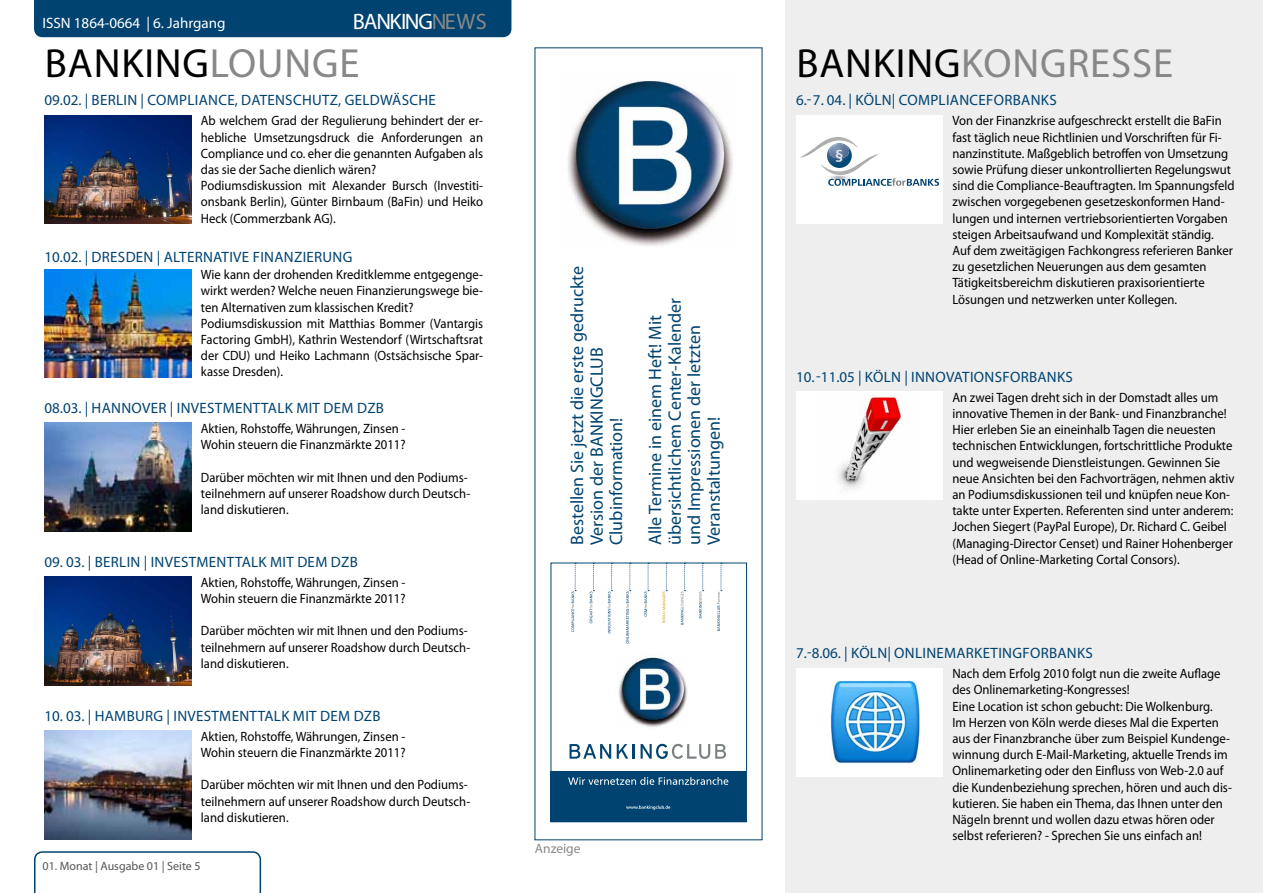
<style>
.page{position:relative;width:1263px;height:893px;background:#fff}
.page>*{position:absolute;margin:0;border:0;box-sizing:border-box;transform-origin:0 0}
.t1{font:40.8px "Myriad Pro";letter-spacing:.02em;color:#888}
.t2{font:40.8px "Myriad Pro";letter-spacing:.02em;color:#000}
.t3{font:22.35px "Myriad Pro";letter-spacing:-.05em;color:#fff}
.t4{font:18px/19.5px "Myriad Pro";color:#004370}
.t5{font:700 15.15px "Frutiger Next Pro";color:#e7e7ee}
.t6{font:15px "Myriad Pro";letter-spacing:.02em;color:#004370}
.t7{font:15px "Myriad Pro";color:#fff}
.t8{font:13.5px/16.2px "Myriad Pro";color:#000;scale:.94 1}
.t9{font:13.5px "Myriad Pro";color:#888}
.t10{font:12px "Myriad Pro";color:#555}
.s1{color:#888}
.s2{color:#000}
</style>
<div class="page">
<div style="left:34px;top:0;width:477px;height:37px;background:#004370"></div>
<svg style="left:34px;top:851px;width:227px;height:42px"></svg>
<img style="left:568px;top:80px;width:165px;height:166px">
<div style="left:785px;top:0;width:478px;height:893px;background:#eee"></div>
<img style="left:45px;top:115px;width:146px;height:109px">
<img style="left:45px;top:730px;width:146px;height:109px">
<img style="left:45px;top:577px;width:146px;height:108px">
<img style="left:45px;top:423px;width:146px;height:108px">
<img style="left:45px;top:269px;width:146px;height:109px">
<div style="left:796px;top:115px;width:146px;height:109px;background:#fff"></div>
<div style="left:796px;top:668px;width:146px;height:108px;background:#fff"></div>
<div style="left:796px;top:392px;width:146px;height:108px;background:#fff"></div>
<svg style="left:800px;top:137px;width:139px;height:49px"></svg>
<img style="left:838px;top:395px;width:65px;height:94px">
<img style="left:831px;top:680px;width:89px;height:85px">
<div style="left:550px;top:771px;width:196px;height:51px;background:#004370"></div>
<img style="left:619px;top:657px;width:69px;height:70px">
<svg style="left:571px;top:565px;width:5px;height:67px"></svg>
<svg style="left:589px;top:565px;width:5px;height:58px"></svg>
<svg style="left:608px;top:565px;width:5px;height:68px"></svg>
<svg style="left:626px;top:565px;width:5px;height:79px"></svg>
<svg style="left:644px;top:565px;width:5px;height:52px"></svg>
<svg style="left:662px;top:565px;width:5px;height:58px"></svg>
<svg style="left:681px;top:565px;width:4px;height:60px"></svg>
<svg style="left:699px;top:565px;width:5px;height:53px"></svg>
<svg style="left:717px;top:565px;width:5px;height:66px"></svg>
<svg style="left:569px;top:744px;width:42px;height:15px"></svg>
<svg style="left:617px;top:744px;width:109px;height:15px"></svg>
<svg style="left:568px;top:777px;width:160px;height:8px"></svg>
<svg style="left:626px;top:805px;width:44px;height:5px"></svg>
<div style="left:551px;top:563px;width:196px;height:259px;border:1px solid #004370"></div>
<p class="t7" style="left:43px;top:14px;width:8px">ISSN</p>
<p class="t7" style="left:74px;top:14px;width:153px">1864-0664 | 6. Jahrgang</p>
<h2 class="t3" style="left:353px;top:7px;width:136px">banking<span class="s1">news</span></h2>
<h1 class="t2" style="left:45px;top:39px;width:189px">Banking<span class="s1">lou</span></h1>
<h1 class="t1" style="left:284px;top:39px;width:76px">nge</h1>
<h1 class="t1" style="left:796px;top:39px;width:378px"><span class="s2">Banking</span>Kongresse</h1>
<p class="t8" style="left:201px;top:113px;width:302px">Ab welchem Grad der Regulierung behindert der er&shy;hebliche Umsetzungsdruck die Anforderungen an Compliance und co. eher die genannten Aufgaben als das sie der Sache dienlich wären?<br>Podiumsdiskussion mit Alexander Bursch (I nvestiti&shy;onsbank Berlin), Günter Birnbaum (BaFin) und Heiko Heck (Commerzbank AG).</p>
<p class="t6" style="left:796px;top:91px;width:122px">6.-7. 04. | Köl n| compl</p>
<p class="t6" style="left:946px;top:91px;width:112px">ianceforbanks</p>
<p class="t6" style="left:45px;top:91px;width:114px">09.02. | Berlin | Compl</p>
<p class="t6" style="left:195px;top:91px;width:242px">iance, Datenschutz, Geldwäsche</p>
<p class="t8" style="left:952px;top:113px;width:302px">Von der Finanzkrise aufgeschreckt erstellt die BaFin fast täglich neue Richtlinien und Vorschriften für Fi&shy;nanzinstitute. Maßgeblich betroffen von Umsetzung sowie Prüfung dieser unkontrollierten Regelungswut sind die Compliance-Beauftragten. I m Spannungsfeld zwischen vorgegebenen gesetzeskonformen Hand&shy;lungen und internen vertriebsorientierten Vorgaben steigen Arbeitsaufwand und Komplexität ständig.<br>Auf dem zweitägigen Fachkongress referieren Banker zu gesetzlichen Neuerungen aus dem gesamten Tätigkeitsbereichm diskutieren praxisorientierte Lösungen und netzwerken unter Kollegen.</p>
<p class="t5" style="left:835px;top:146px;width:10px">§</p>
<p class="t6" style="left:45px;top:247px;width:309px">10.02. | Dresden | Alternative Finanzieru ng</p>
<h3 class="t4" style="left:567px;top:545px;width:281px;rotate:-90deg">Bestellen Sie jetzt die erste gedruckte<br>Version der BANKINGCLUB<br>Clubinformation!</h3>
<p class="t8" style="left:201px;top:266px;width:302px">Wie kann der drohenden Kreditklemme entgegenge&shy;wirkt werden? Welche neuen Finanzierungswege bie&shy;ten Alternativen zum klassischen Kredit?<br>Podiumsdiskussion mit Matthias Bommer (Vantargis Factoring GmbH), Kathrin Westendorf (Wirtschaftsrat der CDU) und Heiko Lachmann (Ostsächsische Spar&shy;kasse Dresden).</p>
<h3 class="t4" style="left:645px;top:545px;width:249px;rotate:-90deg">Alle Termine in einem Heft! Mit übersichtlichem Center-Kalender und I mpressionen der letzten<br>Veranstaltungen!</h3>
<p class="t6" style="left:796px;top:367px;width:278px">10.-11.05 | Köln | innovationsforbanks</p>
<p class="t8" style="left:952px;top:389px;width:301px">An zwei Tagen dreht sich in der Domstadt alles um innovative Themen in der Bank- und Finanzbranche!<br>H ier erleben Sie an eineinhalb Tagen die neuesten technischen Entwicklungen, fortschrittliche Produkte und wegweisende Dienstleistungen. Gewinnen Sie neue Ansichten bei den Fachvorträgen, nehmen aktiv an Podiumsdiskussionen teil und knüpfen neue Kon&shy;takte unter Experten. Referenten sind unter anderem:<br>Jochen Siegert (PayPal Europe), Dr. Richard C. Geibel (Managing-Director Censet) und Rainer Hohenberger (Head of Online-Marketing Cortal Consors).</p>
<p class="t6" style="left:45px;top:399px;width:341px">08.03. | Hannover | Investmenttalk mit dem dzb</p>
<p class="t8" style="left:201px;top:420px;width:219px">Aktien, Rohstoffe, Währungen, Zinsen -<br>Wohin steuern die Finanzmärkte 2011?</p>
<p class="t8" style="left:201px;top:469px;width:288px">Darüber möchten wir mit I hnen und den Podiums&shy;teilnehmern auf unserer Roadshow durch Deutsch&shy;land diskutieren.</p>
<p class="t6" style="left:45px;top:552px;width:315px">09. 03. | Berlin | Investmenttalk mit dem dzb</p>
<p class="t8" style="left:201px;top:574px;width:219px">Aktien, Rohstoffe, Währungen, Zinsen -<br>Wohin steuern die Finanzmärkte 2011?</p>
<p class="t8" style="left:201px;top:623px;width:288px">Darüber möchten wir mit I hnen und den Podiums&shy;teilnehmern auf unserer Roadshow durch Deutsch&shy;land diskutieren.</p>
<p class="t6" style="left:45px;top:706px;width:338px">10. 03. | hamburg | Investmenttalk mit dem dzb</p>
<p class="t8" style="left:201px;top:728px;width:219px">Aktien, Rohstoffe, Währungen, Zinsen -<br>Wohin steuern die Finanzmärkte 2011?</p>
<p class="t8" style="left:201px;top:776px;width:288px">Darüber möchten wir mit I hnen und den Podiums&shy;teilnehmern auf unserer Roadshow durch Deutsch&shy;land diskutieren.</p>
<p class="t10" style="left:43px;top:859px;width:160px">01. Monat | Ausgabe 01 | Seite 5</p>
<p class="t9" style="left:535px;top:840px;width:47px">Anzeige</p>
<p class="t6" style="left:796px;top:644px;width:298px">7.-8.06. | Köln| ONlinemarketingforbanks</p>
<p class="t8" style="left:952px;top:665px;width:299px">Nach dem Erfolg 2010 folgt nun die zweite Auflage des Onlinemarketing-Kongresses!<br>Eine Location ist schon gebucht: Die Wolkenburg.<br>I m Herzen von Köln werde dieses Mal die Experten aus der Finanzbranche über zum Beispiel Kundenge&shy;winnung durch E-Mail-Marketing, aktuelle Trends im Onlinemarketing oder den Einfluss von Web-2.0 auf die Kundenbeziehung sprechen, hören und auch dis&shy;kutieren. Sie haben ein Thema, das I hnen unter den Nägeln brennt und wollen dazu etwas hören oder selbst referieren? - Sprechen Sie uns einfach an!</p>
</div>
